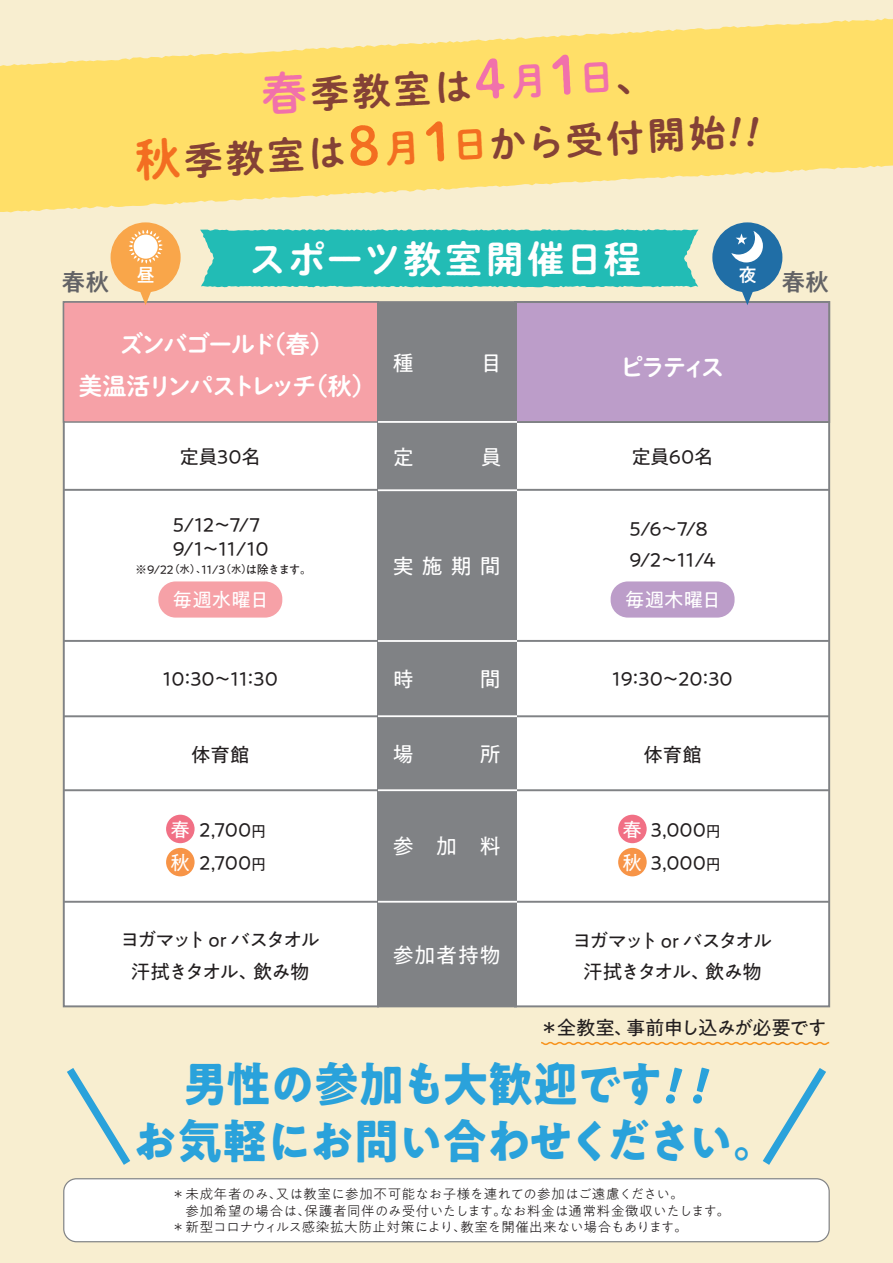
<style>
.page{position:relative;width:893px;height:1263px;background:#f8eed0}
.page>*{position:absolute;margin:0;border:0;box-sizing:border-box;transform-origin:0 0}
.t1{font:700 47.25px "PA1 Gothic Std";letter-spacing:-.025em;color:#2aa2db;scale:.95 1}
.t2{font:37.5px/60px "P Shuei NM Go Std B";color:#844136}
.t3{font:37.5px "P Shuei NM Go Std B";letter-spacing:.065em;color:#fff}
.t4{font:24px/42px "P Shuei NM Go Std B";letter-spacing:-.085em;color:#fff;text-align:center}
.t5{font:500 24px "PA1 Gothic Std";color:#636366}
.t6{font:24px "P Shuei NM Go Std B";letter-spacing:-.105em;color:#fff}
.t7{font:21px "PA1 Gothic Std";letter-spacing:.385em;color:#fff}
.t8{font:19.5px/33px "PA1 Gothic Std";letter-spacing:-.04em;color:#231f20}
.t9{font:19.5px/31.5px "PA1 Gothic Std";letter-spacing:-.1em;color:#231f20;text-align:center}
.t10{font:19.5px/33.2px "PA1 Gothic Std";color:#fff}
.t11{font:300 13.5px/16.5px "PA1 Gothic Std";letter-spacing:.02em;color:#231f20}
.t12{font:12px "PA1 Gothic Std";letter-spacing:-.055em;color:#231f20}
.s1{font-size:45px;color:#f171ab}
.s2{font-size:52.5px;color:#f171ab}
.s3{color:#f171ab}
.s4{font-size:45px;color:#f36e21}
.s5{font-size:52.5px;color:#f36e21}
.s6{color:#f36e21}
.s7{font-size:10.5px}
.s8{color:#fff}
.s9{font-size:15px}
</style>
<div class="page">
<svg style="left:0;top:18px;width:893px;height:194px;fill:#ffdf68"></svg>
<svg style="left:67px;top:1068px;width:64px;height:97px"></svg>
<svg style="left:762px;top:1068px;width:64px;height:97px"></svg>
<svg style="left:541px;top:1041px;width:289px;height:5px"></svg>
<svg style="left:200px;top:229px;width:498px;height:58px;background:#2dbeb6"></svg>
<div style="left:64px;top:302px;width:314px;height:704px;background:#fff"></div>
<div style="left:515px;top:302px;width:314px;height:704px;background:#fff"></div>
<div style="left:64px;top:302px;width:314px;height:120px;background:#f6a1a7"></div>
<div style="left:63px;top:301px;width:316px;height:122px;border:2px solid #808285"></div>
<div style="left:516px;top:302px;width:313px;height:120px;background:#bc9dc9"></div>
<div style="left:515px;top:301px;width:315px;height:122px;border:2px solid #808285"></div>
<hr style="left:64px;top:489px;width:765px;height:2px;background:#808285">
<hr style="left:64px;top:640px;width:765px;height:2px;background:#808285">
<hr style="left:64px;top:715px;width:765px;height:2px;background:#808285">
<hr style="left:64px;top:789px;width:765px;height:2px;background:#808285">
<hr style="left:64px;top:901px;width:765px;height:2px;background:#808285">
<div style="left:378px;top:302px;width:138px;height:704px;background:#808285"></div>
<div style="left:377px;top:301px;width:140px;height:706px;border:2px solid #808285"></div>
<div style="left:611px;top:581px;width:124px;height:37px;background:#bc9dc9;border-radius:17px"></div>
<div style="left:158px;top:581px;width:124px;height:37px;background:#f6a1a7;border-radius:17px"></div>
<div style="left:166px;top:815px;width:29px;height:28px;background:#f17085;border-radius:50%"></div>
<div style="left:166px;top:848px;width:29px;height:28px;background:#f79447;border-radius:50%"></div>
<div style="left:618px;top:815px;width:29px;height:28px;background:#f17085;border-radius:50%"></div>
<div style="left:618px;top:848px;width:29px;height:28px;background:#f79447;border-radius:50%"></div>
<hr style="left:378px;top:640px;width:139px;height:2px;background:#fff">
<hr style="left:378px;top:715px;width:139px;height:2px;background:#fff">
<hr style="left:378px;top:789px;width:139px;height:2px;background:#fff">
<hr style="left:378px;top:901px;width:139px;height:2px;background:#fff">
<hr style="left:378px;top:421px;width:139px;height:2px;background:#fff">
<hr style="left:378px;top:489px;width:139px;height:2px;background:#fff">
<div style="left:712px;top:222px;width:70px;height:70px;background:#206ea6;border-radius:50%"></div>
<svg style="left:731px;top:231px;width:32px;height:31px"></svg>
<svg style="left:740px;top:291px;width:15px;height:14px"></svg>
<div style="left:111px;top:222px;width:70px;height:70px;background:#f9a64a;border-radius:50%"></div>
<svg style="left:129px;top:230px;width:34px;height:34px"></svg>
<div style="left:134px;top:235px;width:24px;height:24px;background:#fff;border-radius:50%"></div>
<svg style="left:138px;top:291px;width:15px;height:14px"></svg>
<div style="left:64px;top:1179px;width:765px;height:63px;background:#fff;border-radius:13px"></div>
<div style="left:63px;top:1178px;width:767px;height:64px;border:1px solid #808285;border-radius:13px"></div>
<svg style="left:729px;top:115px;width:30px;height:32px"></svg>
<p class="t2" style="left:131px;top:72px;width:593px;text-indent:130px;rotate:-3deg"><span class="s1">春</span>季教室は<span class="s2">4</span><span class="s3">月</span><span class="s2">1</span><span class="s3">日</span>、<br><span class="s4">秋</span>季教室は<span class="s5">8</span><span class="s6">月</span><span class="s5">1</span><span class="s6">日</span>から受付開始</p>
<p class="t3" style="left:248px;top:231px;width:394px">スポーツ教室開催日程</p>
<p class="t5" style="left:61px;top:268px;width:95px">春秋 <sup>昼</sup></p>
<p class="t5" style="left:739px;top:268px;width:92px"><sup>夜</sup> 春秋</p>
<p class="t4" style="left:79px;top:322px;width:299px">ズンバゴールド（春）<br>美温活リンパストレッチ（秋）</p>
<p class="t7" style="left:393px;top:351px;width:111px">種　目</p>
<p class="t6" style="left:620px;top:350px;width:106px">ピラティス</p>
<p class="t8" style="left:180px;top:441px;width:83px">定員30名</p>
<p class="t8" style="left:631px;top:441px;width:84px">定員60名</p>
<p class="t7" style="left:393px;top:445px;width:22px">定</p>
<p class="t7" style="left:481px;top:445px;width:22px">員</p>
<p class="t8" style="left:173px;top:514px;width:97px;line-height:24px">5/12～7/7<br>9/1～11/10</p>
<p class="t12" style="left:135px;top:562px;width:178px">※9/22<span class="s7">（水）、</span>11/3<span class="s7">（水）</span>は除きます。</p>
<p class="t7" style="left:393px;top:554px;width:110px">実施期間</p>
<p class="t8" style="left:629px;top:514px;width:88px;line-height:31.5px">5/6～7/8<br>9/2～11/4</p>
<p class="t10" style="left:173px;top:585px;width:98px">毎週水曜日</p>
<p class="t10" style="left:625px;top:585px;width:98px">毎週木曜日</p>
<p class="t7" style="left:393px;top:667px;width:110px">時　間</p>
<p class="t8" style="left:163px;top:664px;width:117px">10：30～11：30</p>
<p class="t8" style="left:612px;top:664px;width:122px">19：30～20：30</p>
<p class="t7" style="left:393px;top:742px;width:110px">場　所</p>
<p class="t8" style="left:191px;top:740px;width:60px">体育館</p>
<p class="t8" style="left:643px;top:740px;width:60px">体育館</p>
<p class="t10" style="left:170px;top:814px;width:21px">春秋</p>
<p class="t8" style="left:623px;top:815px;width:100px"><span class="s8">春</span> 3,000<span class="s9">円</span><span class="s8">秋</span> 3,000<span class="s9">円</span></p>
<p class="t8" style="left:199px;top:815px;width:68px">2,700<span class="s9">円<br></span>2,700<span class="s9">円</span></p>
<p class="t7" style="left:393px;top:834px;width:110px">参加料</p>
<p class="t9" style="left:120px;top:926px;width:202px">ヨガマット or バスタオル汗拭きタオル、飲み物</p>
<p class="t9" style="left:572px;top:926px;width:202px">ヨガマット or バスタオル汗拭きタオル、飲み物</p>
<p class="t7" style="left:393px;top:943px;width:110px">参加者持物</p>
<p class="t8" style="left:539px;top:1013px;width:290px">＊全教室、事前申し込みが必要です</p>
<p class="t1" style="left:183px;top:1054px;width:508px">男性の参加も大歓迎です</p>
<p class="t1" style="left:133px;top:1111px;width:680px">お気軽にお問い合わせください。</p>
<p class="t11" style="left:171px;top:1186px;width:560px">＊未成年者のみ、又は教室に参加不可能なお子様を連れての参加はご遠慮ください。<br>　参加希望の場合は、保護者同伴のみ受付いたします。なお料金は通常料金徴収いたします。＊新型コロナウィルス感染拡大防止対策により、教室を開催出来ない場合もあります。</p>
</div>
